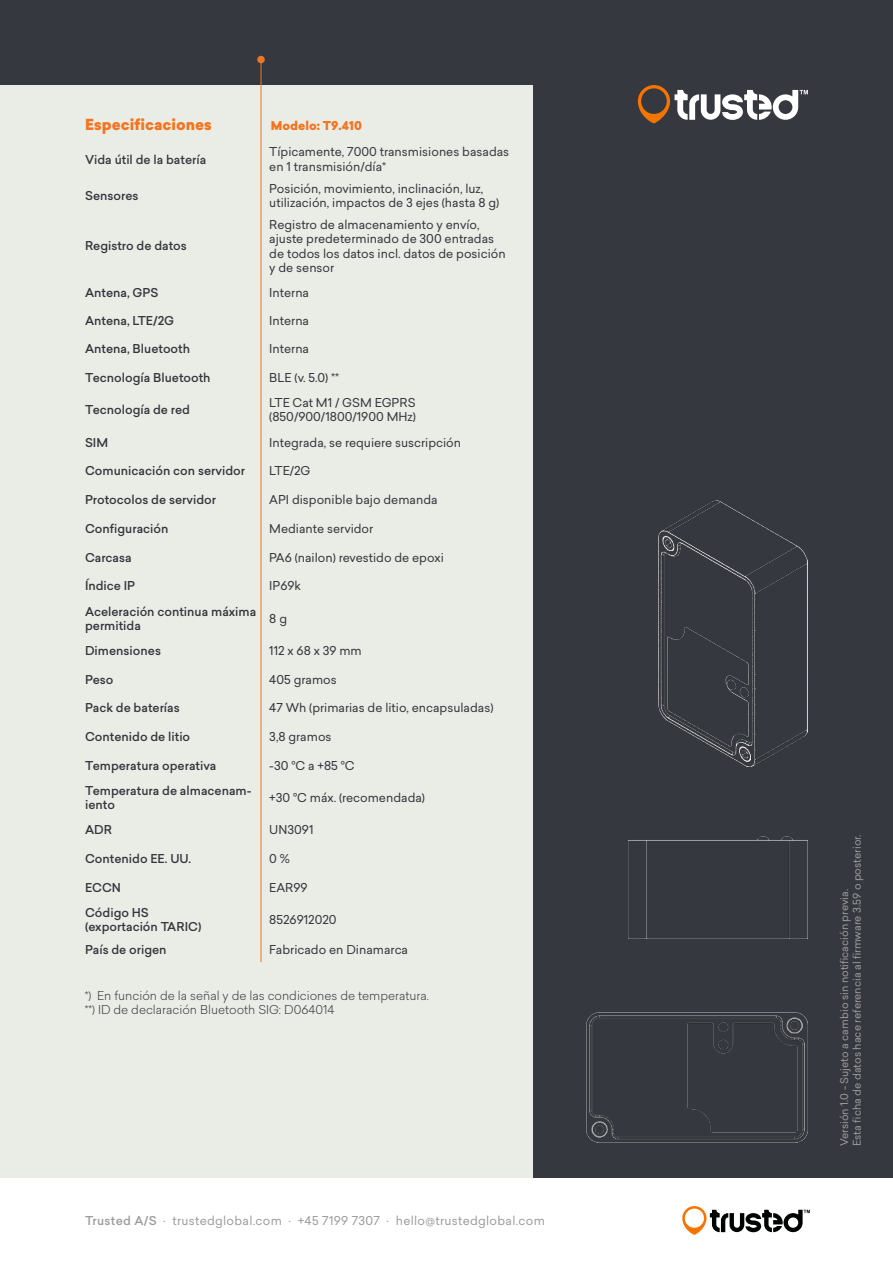
<style>
.page{position:relative;width:893px;height:1263px;background:#fff}
.page>*{position:absolute;margin:0;border:0;box-sizing:border-box;transform-origin:0 0}
.t1{font:900 15px "Sailec";color:#f47521}
.t2{font:12px/14.4px "Sailec";color:#32353c}
.t3{font:500 12px/14.4px "Sailec";color:#32353c}
.t4{font:300 12px/14.4px "Sailec";color:#32353c}
.t5{font:12px "Sailec";letter-spacing:.025em;color:#9c9c9e}
.t6{font:12px/14.4px "Sailec";color:#35383e}
.t7{font:500 12px "Sailec";color:#35383e}
.t8{font:900 12px "Sailec";color:#f47521}
.t9{font:10.5px/12.6px "Sailec";color:#9c9c9e}
.s1{font-weight:500}
</style>
<div class="page">
<div style="left:0;top:0;width:893px;height:1178px;background:#35383e"></div>
<div style="left:0;top:85px;width:533px;height:1093px;background:#eaece6"></div>
<svg style="left:682px;top:1206px;width:128px;height:29px"></svg>
<hr style="left:261px;top:85px;width:1px;height:877px;background:#f47521">
<svg style="left:261px;top:63px;width:1px;height:22px"></svg>
<div style="left:257px;top:56px;width:8px;height:7px;background:#f47521;border-radius:50%"></div>
<svg style="left:638px;top:85px;width:170px;height:38px"></svg>
<img style="left:628px;top:837px;width:180px;height:102px">
<img style="left:587px;top:1012px;width:221px;height:131px">
<img style="left:658px;top:501px;width:150px;height:265px">
<p class="t1" style="left:85px;top:118px;width:128px">Especificaciones</p>
<p class="t8" style="left:271px;top:120px;width:93px">Modelo: T9.410</p>
<p class="t7" style="left:85px;top:152px;width:123px">Vida útil de la batería</p>
<p class="t6" style="left:269px;top:146px;width:241px">Típicamente, 7000 transmisiones basadas en 1 transmisión/día*</p>
<p class="t3" style="left:85px;top:189px;width:55px">Sensores</p>
<p class="t2" style="left:269px;top:182px;width:231px">Posición, movimiento, inclinación, luz, utilización, impactos de 3 ejes (hasta 8 g)</p>
<p class="t3" style="left:85px;top:239px;width:103px">Registro de datos</p>
<p class="t2" style="left:269px;top:218px;width:238px">Registro de almacenamiento y envío, ajuste predeterminado de 300 entradas de todos los datos incl. datos de posición y de sensor</p>
<p class="t3" style="left:85px;top:285px;width:75px">Antena, GPS</p>
<p class="t2" style="left:269px;top:286px;width:41px">Interna</p>
<p class="t3" style="left:85px;top:313px;width:91px">Antena, LTE/2G</p>
<p class="t2" style="left:269px;top:314px;width:41px">Interna</p>
<p class="t3" style="left:85px;top:342px;width:107px">Antena, Bluetooth</p>
<p class="t2" style="left:269px;top:343px;width:41px">Interna</p>
<p class="t3" style="left:85px;top:370px;width:127px">Tecnología Bluetooth</p>
<p class="t2" style="left:269px;top:371px;width:71px">BLE (v. 5.0) **</p>
<p class="t3" style="left:85px;top:403px;width:106px">Tecnología de red</p>
<p class="t2" style="left:269px;top:397px;width:148px">LTE Cat M1 / GSM EGPRS (850/900/1800/1900 MHz)</p>
<p class="t3" style="left:85px;top:435px;width:25px">SIM</p>
<p class="t2" style="left:269px;top:436px;width:193px">Integrada, se requiere suscripción</p>
<p class="t3" style="left:85px;top:464px;width:162px">Comunicación con servidor</p>
<p class="t2" style="left:269px;top:465px;width:43px">LTE/2G</p>
<p class="t3" style="left:85px;top:492px;width:133px">Protocolos de servidor</p>
<p class="t2" style="left:269px;top:493px;width:170px">API disponible bajo demanda</p>
<p class="t3" style="left:85px;top:521px;width:85px">Configuración</p>
<p class="t2" style="left:269px;top:522px;width:105px">Mediante servidor</p>
<p class="t3" style="left:85px;top:550px;width:48px">Carcasa</p>
<p class="t2" style="left:269px;top:551px;width:176px">PA6 (nailon) revestido de epoxi</p>
<p class="t3" style="left:85px;top:579px;width:52px">Índice IP</p>
<p class="t2" style="left:269px;top:580px;width:33px">IP69k</p>
<p class="t3" style="left:85px;top:604px;width:173px">Aceleración continua máxima permitida</p>
<p class="t2" style="left:269px;top:612px;width:19px">8 g</p>
<p class="t3" style="left:85px;top:644px;width:78px">Dimensiones</p>
<p class="t2" style="left:269px;top:645px;width:94px">112 x 68 x 39 mm</p>
<p class="t3" style="left:85px;top:672px;width:30px">Peso</p>
<p class="t2" style="left:269px;top:673px;width:69px">405 gramos</p>
<p class="t3" style="left:85px;top:701px;width:96px">Pack de baterías</p>
<p class="t2" style="left:269px;top:702px;width:226px">47 Wh (primarias de litio, encapsuladas)</p>
<p class="t3" style="left:85px;top:730px;width:107px">Contenido de litio</p>
<p class="t2" style="left:269px;top:731px;width:64px">3,8 gramos</p>
<p class="t3" style="left:85px;top:758px;width:133px">Temperatura operativa</p>
<p class="t2" style="left:269px;top:759px;width:87px">-30 °C a +85 °C</p>
<p class="t3" style="left:85px;top:783px;width:168px">Temperatura de almacenam&shy;iento</p>
<p class="t2" style="left:269px;top:792px;width:157px">+30 °C máx. (recomendada)</p>
<p class="t3" style="left:85px;top:823px;width:29px">ADR</p>
<p class="t2" style="left:269px;top:824px;width:46px">UN3091</p>
<p class="t3" style="left:85px;top:852px;width:108px">Contenido EE. UU.</p>
<p class="t2" style="left:269px;top:853px;width:22px">0 %</p>
<p class="t3" style="left:85px;top:880px;width:37px">ECCN</p>
<p class="t2" style="left:269px;top:881px;width:40px">EAR99</p>
<p class="t3" style="left:85px;top:905px;width:118px">Código HS (exportación TARIC)</p>
<p class="t2" style="left:269px;top:914px;width:69px">8526912020</p>
<p class="t3" style="left:85px;top:943px;width:83px">País de origen</p>
<p class="t2" style="left:269px;top:944px;width:140px">Fabricado en Dinamarca</p>
<p class="t4" style="left:85px;top:989px;width:346px">*) En función de la señal y de las condiciones de temperatura. **) ID de declaración Bluetooth SIG: D064014</p>
<p class="t5" style="left:85px;top:1215px;width:461px"><span class="s1">Trusted A/S</span> · trustedglobal.com · +45 7199 7307 · hello@trustedglobal.com</p>
<p class="t9" style="left:839px;top:1146px;width:313px;rotate:-90deg">Versión 1.0 - Sujeto a cambio sin notificación previa.<br>Esta ficha de datos hace referencia al firmware 3.59 o posterior.</p>
</div>
